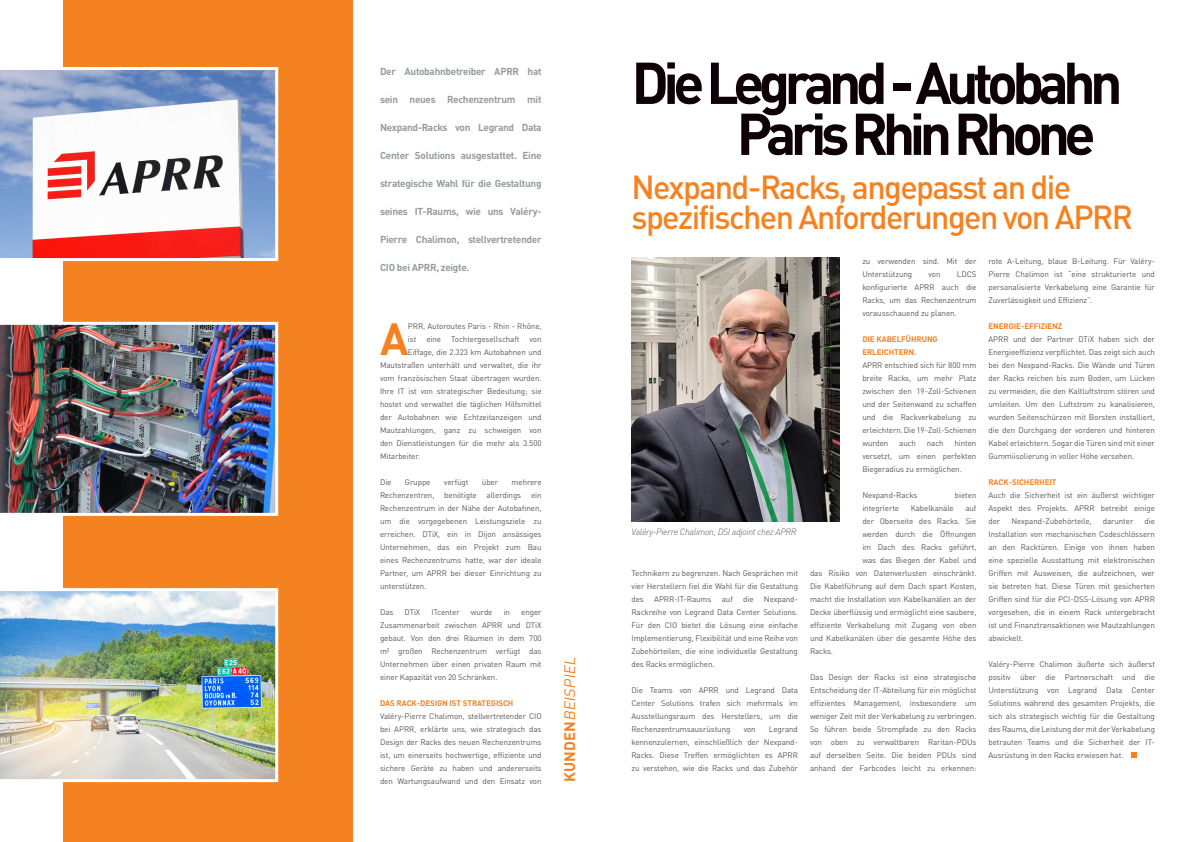
<style>
.page{position:relative;width:1191px;height:842px;background:#fff}
.page>*{position:absolute;margin:0;border:0;box-sizing:border-box;transform-origin:0 0}
.t1{font:700 58px/51px "DIN Pro";letter-spacing:-.1em;color:#0d0006}
.t2{font:700 44.5px "DIN Pro";color:#f58220}
.t3{font:500 33px/30px "DIN Pro";letter-spacing:-.05em;color:#f58220}
.t4{font:italic 15px "DIN Pro";color:#f58220}
.t5{font:700 10px "DIN Pro";letter-spacing:-.03em;color:#959ca1}
.t6{font:italic 300 9px "DIN Pro";letter-spacing:-.03em;color:#57585a}
.t7{font:8px/13px "DIN Pro";letter-spacing:-.01em;color:#57585a;text-align:justify}
.t8{font:700 8px/13px "DIN Pro";letter-spacing:-.01em;color:#f58220}
.s1{font-weight:700;font-style:normal}
</style>
<div class="page">
<div style="left:64px;top:0;width:289px;height:842px;background:#f58220"></div>
<svg style="left:1131px;top:752px;width:5px;height:6px"></svg>
<img style="left:631px;top:258px;width:208px;height:263px">
<svg style="left:0;top:67px;width:278px;height:194px;background:#c4b5c5"></svg>
<img style="left:0;top:322px;width:278px;height:194px">
<img style="left:0;top:588px;width:278px;height:194px">
<p class="t5" style="left:380px;top:63px;width:163px">Der Autobahnbetreiber APRR hat</p>
<p class="t5" style="left:380px;top:91px;width:163px">sein neues Rechenzentrum mit</p>
<p class="t5" style="left:380px;top:119px;width:163px">Nexpand-Racks von Legrand Data</p>
<p class="t5" style="left:380px;top:147px;width:163px">Center Solutions ausgestattet. Eine</p>
<p class="t5" style="left:380px;top:175px;width:163px">strategische Wahl für die Gestaltung</p>
<p class="t5" style="left:380px;top:203px;width:163px">seines IT-Raums, wie uns Valéry-</p>
<p class="t5" style="left:380px;top:231px;width:163px">Pierre Chalimon, stellvertretender</p>
<p class="t5" style="left:380px;top:259px;width:91px">CIO bei APRR, zeigte.</p>
<h2 class="t2" style="left:380px;top:301px;width:30px">A</h2>
<p class="t7" style="left:408px;top:318px;width:135px">PRR, Autoroutes Paris - Rhin - Rhône, ist</p>
<p class="t7" style="left:426px;top:331px;width:16px">eine</p>
<p class="t7" style="left:451px;top:331px;width:70px">Tochtergesellschaft</p>
<p class="t7" style="left:529px;top:331px;width:14px">von</p>
<p class="t7" style="left:408px;top:344px;width:135px">Eiffage, die 2.323 km Autobahnen und</p>
<p class="t7" style="left:380px;top:357px;width:163px">Mautstraßen unterhält und verwaltet, die ihr</p>
<p class="t7" style="left:380px;top:370px;width:163px">vom französischen Staat übertragen wurden.</p>
<p class="t7" style="left:380px;top:383px;width:163px">Ihre IT ist von strategischer Bedeutung; sie</p>
<p class="t7" style="left:380px;top:396px;width:163px">hostet und verwaltet die täglichen Hilfsmittel</p>
<p class="t7" style="left:380px;top:409px;width:163px">der Autobahnen wie Echtzeitanzeigen und</p>
<p class="t7" style="left:380px;top:422px;width:163px">Mautzahlungen, ganz zu schweigen von</p>
<p class="t7" style="left:380px;top:435px;width:163px">den Dienstleistungen für die mehr als 3.500</p>
<p class="t7" style="left:380px;top:448px;width:42px">Mitarbeiter.</p>
<p class="t7" style="left:380px;top:474px;width:13px">Die</p>
<p class="t7" style="left:405px;top:474px;width:27px">Gruppe</p>
<p class="t7" style="left:444px;top:474px;width:26px">verfügt</p>
<p class="t7" style="left:482px;top:474px;width:18px">über</p>
<p class="t7" style="left:380px;top:474px;width:163px;text-indent:131px">mehrere Rechenzentren, benötigte allerdings ein Rechenzentrum in der Nähe der Autobahnen, um die vorgegebenen Leistungsziele zu erreichen. DTiX, ein in Dijon ansässiges Unternehmen, das ein Projekt zum Bau eines Rechenzentrums hatte, war der ideale Partner, um APRR bei dieser Einrichtung zu unterstützen.</p>
<p class="t7" style="left:380px;top:604px;width:15px">Das</p>
<p class="t7" style="left:404px;top:604px;width:17px">DTiX</p>
<p class="t7" style="left:431px;top:604px;width:30px">ITcenter</p>
<p class="t7" style="left:471px;top:604px;width:23px">wurde</p>
<p class="t7" style="left:503px;top:604px;width:8px">in</p>
<p class="t7" style="left:380px;top:604px;width:163px;text-indent:141px">enger Zusammenarbeit zwischen APRR und DTiX gebaut. Von den drei Räumen in dem 700 m² großen Rechenzentrum verfügt das Unternehmen über einen privaten Raum mit einer Kapazität von 20 Schränken.</p>
<p class="t8" style="left:380px;top:695px;width:135px">DAS RACK-DESIGN IST STRATEGISCH</p>
<p class="t7" style="left:380px;top:708px;width:163px">Valéry-Pierre Chalimon, stellvertretender CIO bei APRR, erklärte uns, wie strategisch das Design der Racks des neuen Rechenzentrums ist, um einerseits hochwertige, effiziente und sichere Geräte zu haben und andererseits den Wartungsaufwand und den Einsatz von</p>
<h3 class="t4" style="left:558px;top:782px;width:130px;rotate:-90deg"><span class="s1">KU N D E N</span> BEISPIEL</h3>
<h1 class="t1" style="left:736px;top:51px;width:387px;text-indent:-105px">Die Legrand - Autobahn<br>Paris Rhin Rhone</h1>
<h3 class="t3" style="left:631px;top:168px;width:503px">Nexpand-Racks, angepasst an die spezifischen Anforderungen von APRR</h3>
<p class="t6" style="left:631px;top:525px;width:166px">Valéry-Pierre Chalimon, DSI adjoint chez APRR</p>
<p class="t7" style="left:631px;top:565px;width:168px">Technikern zu begrenzen. Nach Gesprächen mit vier Herstellern fiel die Wahl für die Gestaltung des</p>
<p class="t7" style="left:654px;top:591px;width:59px">APRR-IT-Raums</p>
<p class="t7" style="left:722px;top:591px;width:13px">auf</p>
<p class="t7" style="left:743px;top:591px;width:12px">die</p>
<p class="t7" style="left:631px;top:591px;width:168px;text-indent:132px">Nexpand-Rackreihe von Legrand Data Center Solutions.<br>Für den CIO bietet die Lösung eine einfache Implementierung, Flexibilität und eine Reihe von Zubehörteilen, die eine individuelle Gestaltung des Racks ermöglichen.</p>
<p class="t7" style="left:631px;top:682px;width:168px">Die Teams von APRR und Legrand Data Center Solutions trafen sich mehrmals im Ausstellungsraum des Herstellers, um die Rechenzentrumsausrüstung</p>
<p class="t7" style="left:631px;top:721px;width:168px;text-indent:137px">Legrand kennenzulernen, einschließlich der Nexpand-Racks. Diese Treffen ermöglichten es APRR zu verstehen, wie die Racks und das Zubehör</p>
<p class="t7" style="left:743px;top:721px;width:14px">von</p>
<p class="t7" style="left:862px;top:253px;width:116px">zu verwenden sind. Mit der<br>Unterstützung</p>
<p class="t7" style="left:862px;top:266px;width:116px;text-indent:95px">LDCS konfigurierte APRR auch die Racks, um das Rechenzentrum vorausschauend zu planen.</p>
<p class="t8" style="left:862px;top:331px;width:77px">DIE KABELFÜHRUNG<br>ERLEICHTERN.</p>
<p class="t7" style="left:862px;top:357px;width:116px">APRR entschied sich für 800 mm breite Racks, um mehr Platz zwischen den 19-Zoll-Schienen und der Seitenwand zu schaffen und die Rackverkabelung zu erleichtern. Die 19-Zoll-Schienen wurden</p>
<p class="t7" style="left:928px;top:266px;width:14px">von</p>
<p class="t7" style="left:862px;top:435px;width:116px;text-indent:92px">hinten versetzt, um einen perfekten Biegeradius zu ermöglichen.</p>
<p class="t7" style="left:862px;top:487px;width:56px">Nexpand-Racks</p>
<p class="t7" style="left:955px;top:487px;width:23px">bieten</p>
<p class="t7" style="left:862px;top:500px;width:38px">integrierte</p>
<p class="t7" style="left:910px;top:500px;width:45px">Kabelkanäle</p>
<p class="t7" style="left:965px;top:500px;width:13px">auf</p>
<p class="t7" style="left:862px;top:513px;width:116px">der Oberseite des Racks. Sie</p>
<p class="t7" style="left:862px;top:526px;width:116px">werden durch die Öffnungen</p>
<p class="t7" style="left:862px;top:539px;width:116px">im Dach des Racks geführt,</p>
<p class="t7" style="left:862px;top:552px;width:116px">was das Biegen der Kabel und</p>
<p class="t7" style="left:810px;top:565px;width:168px">das Risiko von Datenverlusten einschränkt.</p>
<p class="t7" style="left:810px;top:578px;width:168px">Die Kabelführung auf dem Dach spart Kosten,</p>
<p class="t7" style="left:810px;top:591px;width:168px">macht die Installation von Kabelkanälen an der</p>
<p class="t7" style="left:810px;top:604px;width:168px">Decke überflüssig und ermöglicht eine saubere,</p>
<p class="t7" style="left:810px;top:617px;width:168px">effiziente Verkabelung mit Zugang von oben</p>
<p class="t7" style="left:810px;top:630px;width:168px">und Kabelkanälen über die gesamte Höhe des</p>
<p class="t7" style="left:810px;top:643px;width:25px">Racks.</p>
<p class="t7" style="left:810px;top:669px;width:168px">Das Design der Racks ist eine strategische Entscheidung der IT-Abteilung für ein möglichst effizientes Management, insbesondere um weniger Zeit mit der Verkabelung zu verbringen.<br>So führen beide Strompfade zu den Racks von oben zu verwaltbaren Raritan-PDUs auf derselben Seite. Die beiden PDUs sind anhand der Farbcodes leicht zu erkennen:</p>
<p class="t7" style="left:899px;top:435px;width:18px">auch</p>
<p class="t7" style="left:927px;top:435px;width:18px">nach</p>
<p class="t7" style="left:988px;top:253px;width:168px">rote A-Leitung, blaue B-Leitung. Für Valéry-Pierre Chalimon ist “eine strukturierte und personalisierte Verkabelung eine Garantie für Zuverlässigkeit und Effizienz”.</p>
<p class="t8" style="left:988px;top:318px;width:75px">ENERGIE-EFFIZIENZ</p>
<p class="t7" style="left:988px;top:331px;width:168px">APRR und der Partner DTiX haben sich der Energieeffizienz verpflichtet. Das zeigt sich auch bei den Nexpand-Racks. Die Wände und Türen der Racks reichen bis zum Boden, um Lücken zu vermeiden, die den Kaltluftstrom stören und umleiten. Um den Luftstrom zu kanalisieren, wurden Seitenschürzen mit Borsten installiert, die den Durchgang der vorderen und hinteren Kabel erleichtern. Sogar die Türen sind mit einer Gummiisolierung in voller Höhe versehen.</p>
<p class="t8" style="left:988px;top:474px;width:69px">RACK-SICHERHEIT</p>
<p class="t7" style="left:988px;top:487px;width:168px">Auch die Sicherheit ist ein äußerst wichtiger Aspekt des Projekts. APRR betreibt einige der</p>
<p class="t7" style="left:988px;top:513px;width:168px;text-indent:156px">die Installation von mechanischen Codeschlössern an den Racktüren. Einige von ihnen haben eine spezielle Ausstattung mit elektronischen Griffen mit Ausweisen, die aufzeichnen, wer sie betreten hat. Diese Türen mit gesicherten Griffen sind für die PCI-DSS-Lösung von APRR vorgesehen, die in einem Rack untergebracht ist und Finanztransaktionen wie Mautzahlungen abwickelt.</p>
<p class="t7" style="left:988px;top:656px;width:168px">Valéry-Pierre Chalimon äußerte sich äußerst positiv über die Partnerschaft und die Unterstützung von Legrand Data Center Solutions während des gesamten Projekts, die sich als strategisch wichtig für die Gestaltung des Raums, die Leistung der mit der Verkabelung betrauten Teams und die Sicherheit der IT-Ausrüstung in den Racks erwiesen hat.</p>
<p class="t7" style="left:1011px;top:513px;width:82px">Nexpand-Zubehörteile,</p>
<p class="t7" style="left:1102px;top:513px;width:32px">darunter</p>
</div>
